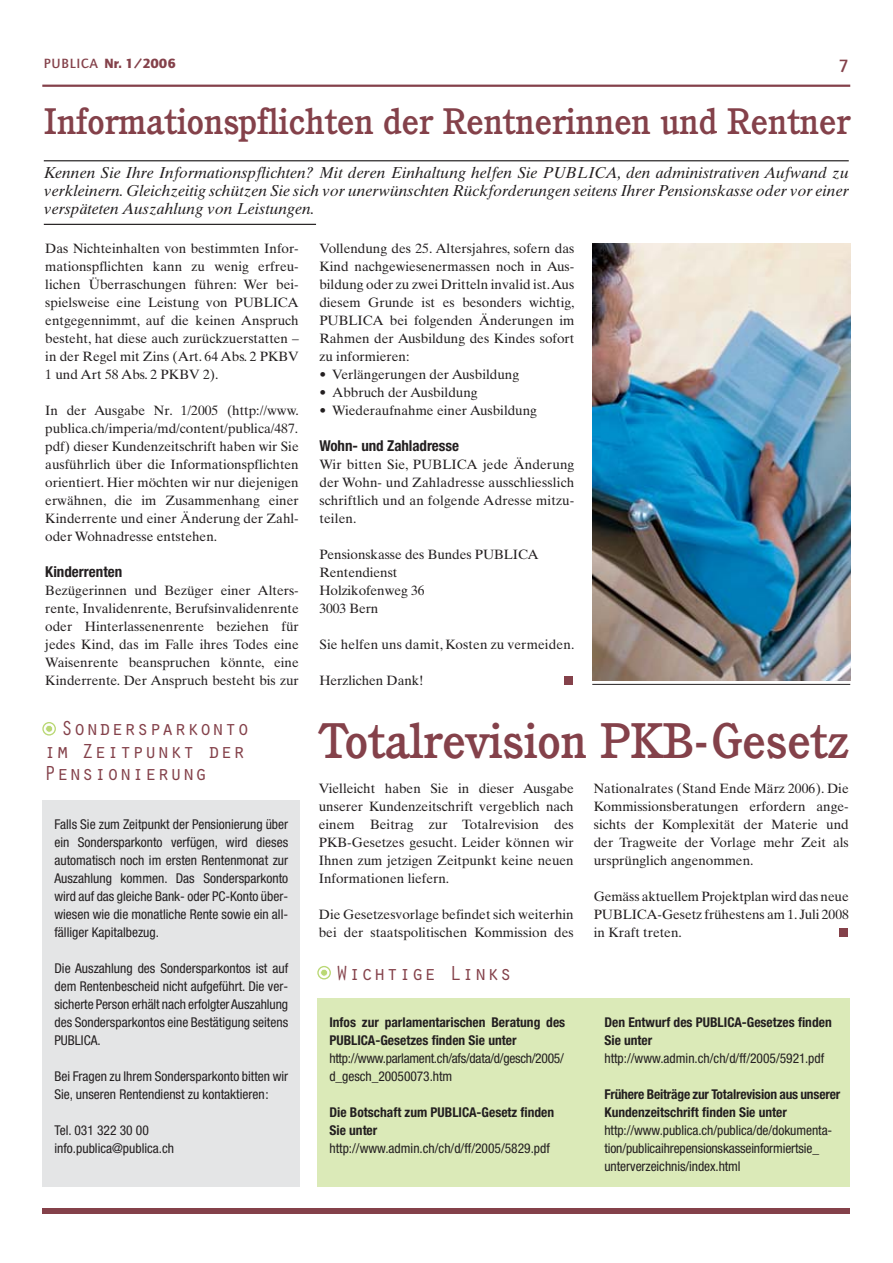
<style>
.page{position:relative;width:893px;height:1263px;background:#fff}
.page>*{position:absolute;margin:0;border:0;box-sizing:border-box;transform-origin:0 0}
.t1{font:500 48.75px "Cushing LT";letter-spacing:-.005em;color:#84414a}
.t2{font:500 36px "Cushing LT";letter-spacing:-.005em;color:#84414a}
.t3{font:21px/22.5px "Orator";color:#84414a}
.t4{font:500 18px "AT Quay Sans";color:#84414a}
.t5{font:italic 15.75px/18px "Times Ten LT";color:#231f20;text-align:justify}
.t6{font:700 condensed 15px "Helvetica Neue LT";letter-spacing:-.005em;color:#231f20}
.t7{font:13.5px/18px "Times Ten LT";color:#231f20;text-align:justify}
.t8{font:condensed 13.5px/18px "Helvetica Neue LT";color:#231f20}
.t9{font:700 condensed 13.5px/18px "Helvetica Neue LT";color:#231f20}
.t10{font:condensed 13.5px/18px "Helvetica Neue LT";letter-spacing:-.02em;color:#231f20}
.t11{font:900 13.5px "AT Quay Sans";color:#84414a}
.s1{font-weight:500}
</style>
<div class="page">
<hr style="left:42px;top:85px;width:808px;height:2px;background:#84414a">
<div style="left:42px;top:1208px;width:808px;height:5px;background:#84414a"></div>
<hr style="left:44px;top:160px;width:805px;height:1px;background:#231f20">
<hr style="left:44px;top:224px;width:272px;height:1px;background:#231f20">
<div style="left:564px;top:676px;width:9px;height:9px;background:#84414a"></div>
<svg style="left:42px;top:722px;width:14px;height:13px"></svg>
<div style="left:46px;top:725px;width:7px;height:7px;background:#bad875;border-radius:50%"></div>
<div style="left:45px;top:725px;width:8px;height:8px;border:2px solid #fff;border-radius:50%"></div>
<div style="left:42px;top:800px;width:258px;height:387px;background:#e4e5e6"></div>
<div style="left:839px;top:928px;width:8px;height:9px;background:#84414a"></div>
<div style="left:317px;top:999px;width:533px;height:188px;background:#dbeab8"></div>
<svg style="left:317px;top:966px;width:14px;height:13px"></svg>
<div style="left:321px;top:969px;width:7px;height:7px;background:#bad875;border-radius:50%"></div>
<div style="left:320px;top:969px;width:8px;height:7px;border:2px solid #fff;border-radius:50%"></div>
<img style="left:592px;top:243px;width:258px;height:437px">
<hr style="left:592px;top:684px;width:258px;height:1px;background:#231f20">
<p class="t11" style="left:44px;top:59px;width:134px"><span class="s1">PUBLICA</span> Nr. 1/2006</p>
<h3 class="t4" style="left:838px;top:59px;width:12px">7</h3>
<h2 class="t2" style="left:44px;top:108px;width:808px">Informationspflichten der Rentnerinnen und Rentner</h2>
<p class="t5" style="left:44px;top:166px;width:806px">Kennen Sie Ihre Informationspflichten? Mit deren Einhaltung helfen Sie PUBLICA, den administrativen Aufwand zu verkleinern. Gleichzeitig schützen Sie sich vor unerwünschten Rückforderungen seitens Ihrer Pensionskasse oder vor einer verspäteten Auszahlung von Leistungen.</p>
<p class="t7" style="left:45px;top:240px;width:255px">Das Nichteinhalten von bestimmten Infor&shy;mationspflichten kann zu wenig erfreu&shy;lichen Überraschungen führen: Wer bei&shy;spielsweise eine Leistung von PUBLICA entgegennimmt, auf die keinen Anspruch besteht, hat diese auch zurückzuerstatten – in der Regel mit Zins (Art. 64 Abs. 2 PKBV 1 und Art 58 Abs. 2 PKBV 2).</p>
<p class="t7" style="left:45px;top:402px;width:255px">In der Ausgabe Nr. 1/2005 (http://www. publica.ch/imperia/md/content/publica/487. pdf) dieser Kundenzeitschrift haben wir Sie ausführlich über die Informationspflichten orientiert. Hier möchten wir nur diejenigen erwähnen, die im Zusammenhang einer Kinderrente und einer Änderung der Zahl&shy;oder Wohnadresse entstehen.</p>
<p class="t6" style="left:45px;top:566px;width:78px">Kinderrenten</p>
<p class="t7" style="left:45px;top:582px;width:255px">Bezügerinnen und Bezüger einer Alters&shy;rente, Invalidenrente, Berufsinvalidenrente oder Hinterlassenenrente beziehen für jedes Kind, das im Falle ihres Todes eine Waisenrente beanspruchen könnte, eine Kinderrente. Der Anspruch besteht bis zur</p>
<p class="t7" style="left:319px;top:240px;width:256px">Vollendung des 25. Altersjahres, sofern das Kind nachgewiesenermassen noch in Aus&shy;bildung oder zu zwei Dritteln invalid ist.Aus diesem Grunde ist es besonders wichtig, PUBLICA bei folgenden Änderungen im Rahmen der Ausbildung des Kindes sofort zu informieren:</p>
<p class="t7" style="left:319px;top:366px;width:201px">• Verlängerungen der Ausbildung</p>
<p class="t7" style="left:319px;top:384px;width:160px">• Abbruch der Ausbildung</p>
<p class="t7" style="left:319px;top:402px;width:219px">• Wiederaufnahme einer Ausbildung</p>
<p class="t6" style="left:319px;top:440px;width:141px">Wohn- und Zahladresse</p>
<p class="t7" style="left:319px;top:456px;width:256px">Wir bitten Sie, PUBLICA jede Änderung der Wohn- und Zahladresse ausschliesslich schriftlich und an folgende Adresse mitzu&shy;teilen.</p>
<p class="t7" style="left:319px;top:546px;width:221px;text-align:left">Pensionskasse des Bundes PUBLICA<br>Rentendienst<br>Holzikofenweg 36<br>3003 Bern</p>
<p class="t7" style="left:319px;top:636px;width:256px">Sie helfen uns damit, Kosten zu vermeiden.</p>
<p class="t7" style="left:319px;top:672px;width:106px">Herzlichen Dank!</p>
<h3 class="t3" style="left:44px;top:717px;width:207px;text-indent:17px">Sondersparkonto im Zeitpunkt der<br>Pensionierung</h3>
<p class="t8" style="left:54px;top:816px;width:235px;text-align:justify">Falls Sie zum Zeitpunkt der Pensionierung über ein Sondersparkonto verfügen, wird dieses automatisch noch im ersten Rentenmonat zur Auszahlung kommen. Das Sondersparkonto wird auf das gleiche Bank- oder PC-Konto über&shy;wiesen wie die monatliche Rente sowie ein all&shy;fälliger Kapitalbezug.</p>
<p class="t8" style="left:54px;top:960px;width:235px;text-align:justify">Die Auszahlung des Sondersparkontos ist auf dem Rentenbescheid nicht aufgeführt. Die ver&shy;sicherte Person erhält nach erfolgter Auszahlung des Sondersparkontos eine Bestätigung seitens PUBLICA.</p>
<p class="t8" style="left:54px;top:1068px;width:235px">Bei Fragen zu Ihrem Sondersparkonto bitten wir<br>Sie, unseren Rentendienst zu kontaktieren:</p>
<p class="t8" style="left:54px;top:1122px;width:121px">Tel. 031 322 30 00 info.publica@publica.ch</p>
<h1 class="t1" style="left:319px;top:723px;width:532px">Totalrevision PKB-Gesetz</h1>
<p class="t7" style="left:319px;top:780px;width:256px">Vielleicht haben Sie in dieser Ausgabe unserer Kundenzeitschrift vergeblich nach einem Beitrag zur Totalrevision des PKB-Gesetzes gesucht. Leider können wir Ihnen zum jetzigen Zeitpunkt keine neuen Informationen liefern.</p>
<p class="t7" style="left:319px;top:906px;width:256px">Die Gesetzesvorlage befindet sich weiterhin bei der staatspolitischen Kommission des</p>
<p class="t7" style="left:594px;top:780px;width:256px">Nationalrates (Stand Ende März 2006). Die Kommissionsberatungen erfordern ange&shy;sichts der Komplexität der Materie und der Tragweite der Vorlage mehr Zeit als ursprünglich angenommen.</p>
<p class="t7" style="left:594px;top:888px;width:256px">Gemäss aktuellem Projektplan wird das neue PUBLICA-Gesetz frühestens am 1. Juli 2008 in Kraft treten.</p>
<h3 class="t3" style="left:336px;top:961px;width:178px">Wichtige Links</h3>
<p class="t9" style="left:329px;top:1014px;width:237px">Infos zur parlamentarischen Beratung des<br>PUBLICA-Gesetzes finden Sie unter</p>
<p class="t10" style="left:329px;top:1050px;width:236px">http://www.parlament.ch/afs/data/d/gesch/2005/ d_gesch_20050073.htm</p>
<p class="t9" style="left:329px;top:1104px;width:226px">Die Botschaft zum PUBLICA-Gesetz finden<br>Sie unter</p>
<p class="t8" style="left:329px;top:1140px;width:222px">http://www.admin.ch/ch/d/ff/2005/5829.pdf</p>
<p class="t9" style="left:604px;top:1014px;width:229px">Den Entwurf des PUBLICA-Gesetzes finden<br>Sie unter</p>
<p class="t8" style="left:604px;top:1050px;width:221px">http://www.admin.ch/ch/d/ff/2005/5921.pdf</p>
<p class="t9" style="left:604px;top:1086px;width:237px">Frühere Beiträge zur Totalrevision aus unserer<br>Kundenzeitschrift finden Sie unter</p>
<p class="t8" style="left:604px;top:1122px;width:229px">http://www.publica.ch/publica/de/dokumenta&shy;tion/publicaihrepensionskasseinformiertsie_ unterverzeichnis/index.html</p>
</div>
